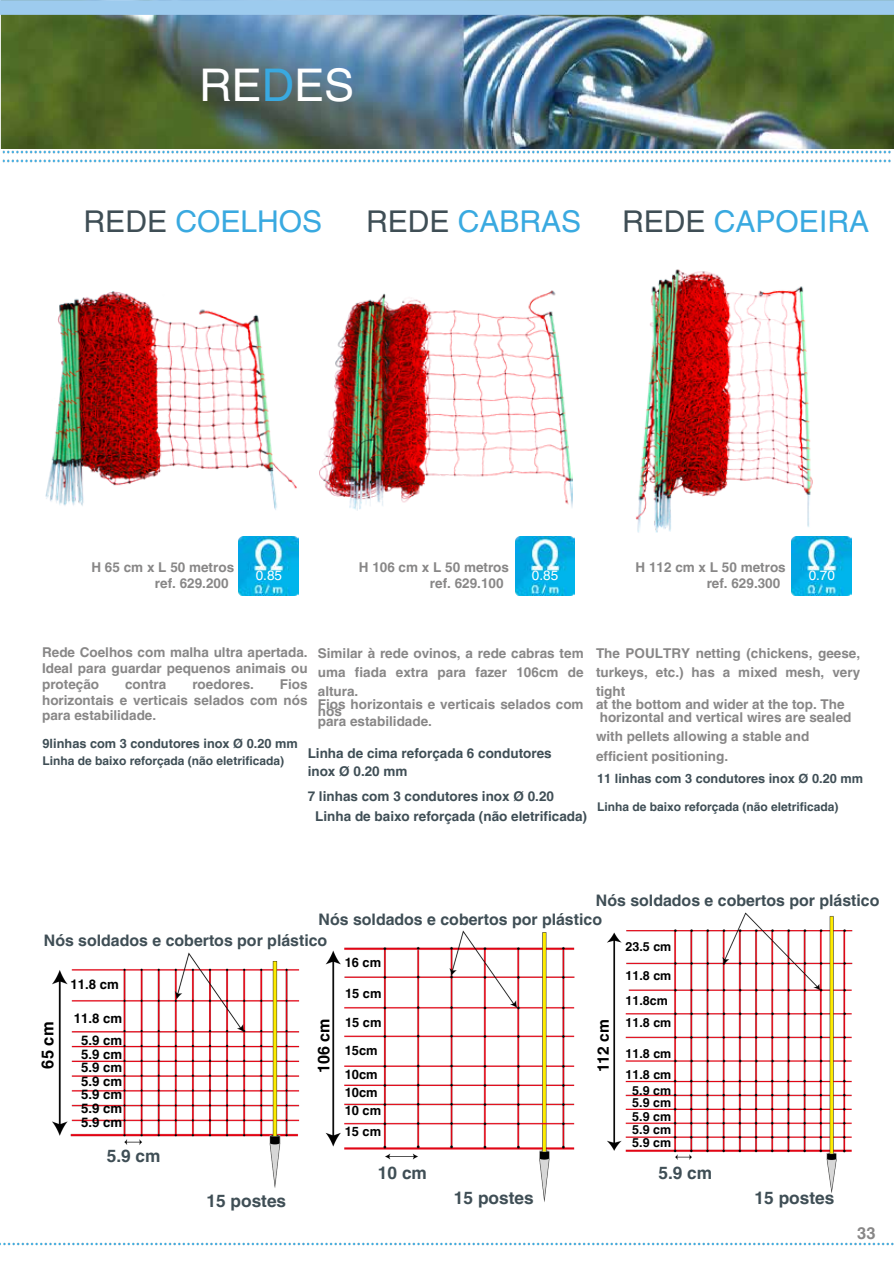
<style>
.page{position:relative;width:894px;height:1264px;background:#fff}
.page>*{position:absolute;margin:0;border:0;box-sizing:border-box;transform-origin:0 0}
.t1{font:45px "Helvetica LT Pro";color:#fff}
.t2{font:30px "Helvetica LT Pro";color:#39a9e0}
.t3{font:700 17.25px "Helvetica LT Pro";color:#3f4e55}
.t4{font:700 16.5px "Helvetica LT Pro";color:#000}
.t5{font:700 16.5px "Helvetica LT Pro";color:#888787}
.t6{font:700 16.2px "Helvetica LT Pro";color:#000}
.t7{font:700 15.9px "Helvetica LT Pro";color:#3f4e55}
.t8{font:700 15.6px "Helvetica LT Pro";color:#000}
.t9{font:700 13.5px/15.8px "Helvetica LT Pro";color:#888787}
.t10{font:700 13.5px/24.8px "Helvetica LT Pro";color:#3f4e55}
.t11{font:13.5px "Helvetica LT Pro";color:#fff}
.t12{font:700 13.2px/13.8px "Helvetica LT Pro";color:#000;text-align:center}
.t13{font:700 12.9px/23.7px "Helvetica LT Pro";color:#000}
.t14{font:700 12.75px "Helvetica LT Pro";color:#3f4e55}
.t15{font:700 12.45px/12.9px "Helvetica LT Pro";color:#000}
.t16{font:700 12px "Helvetica LT Pro";color:#3f4e55}
.s1{color:#39a9e0}
.s2{color:#3f4e55}
</style>
<div class="page">
<img style="left:2px;top:150px;width:889px;height:13px">
<img style="left:0;top:0;width:893px;height:149px">
<img style="left:0;top:1242px;width:893px;height:4px">
<img style="left:1px;top:0;width:892px;height:15px">
<img style="left:239px;top:536px;width:59px;height:60px">
<img style="left:515px;top:536px;width:59px;height:60px">
<img style="left:791px;top:536px;width:60px;height:60px">
<img style="left:45px;top:291px;width:252px;height:219px">
<img style="left:319px;top:290px;width:253px;height:221px">
<img style="left:635px;top:269px;width:178px;height:264px">
<img style="left:52px;top:952px;width:248px;height:236px">
<img style="left:325px;top:930px;width:250px;height:272px">
<img style="left:607px;top:912px;width:246px;height:281px">
<h1 class="t1" style="left:199px;top:68px;width:157px">RE<span class="s1">D</span>ES</h1>
<h2 class="t2" style="left:84px;top:210px;width:240px"><span class="s2">REDE</span> COELHOS</h2>
<h2 class="t2" style="left:366px;top:210px;width:217px"><span class="s2">REDE</span> CABRAS</h2>
<h2 class="t2" style="left:622px;top:210px;width:248px"><span class="s2">REDE</span> CAPOEIRA</h2>
<p class="t9" style="left:155px;top:561px;width:81px;text-indent:-63px">H 65 cm x L 50 metros ref. 629.200</p>
<p class="t9" style="left:430px;top:561px;width:81px;text-indent:-71px">H 106 cm x L 50 metros ref. 629.100</p>
<p class="t9" style="left:706px;top:561px;width:81px;text-indent:-71px">H 112 cm x L 50 metros ref. 629.300</p>
<p class="t11" style="left:256px;top:570px;width:28px">0.85</p>
<p class="t11" style="left:532px;top:570px;width:28px">0.85</p>
<p class="t11" style="left:808px;top:570px;width:28px">0.70</p>
<p class="t9" style="left:42px;top:646px;width:267px;text-align:justify">Rede Coelhos com malha ultra apertada.<br>Ideal para guardar pequenos animais ou proteção</p>
<p class="t9" style="left:318px;top:645px;width:267px;line-height:19.2px;text-align:justify">Similar à rede ovinos, a rede cabras tem uma fiada extra para fazer 106cm de altura.</p>
<p class="t9" style="left:318px;top:697px;width:267px">Fios horizontais e verticais selados com</p>
<p class="t9" style="left:318px;top:707px;width:116px;line-height:10.2px">nós<br>para estabilidade.</p>
<p class="t9" style="left:596px;top:645px;width:265px;line-height:19.2px;text-align:justify">The POULTRY netting (chickens, geese, turkeys, etc.) has a mixed mesh, very tight</p>
<p class="t9" style="left:596px;top:698px;width:257px;line-height:13.5px">at the bottom and wider at the top. The horizontal and vertical wires are sealed</p>
<p class="t9" style="left:596px;top:730px;width:215px">with pellets allowing a stable and</p>
<p class="t9" style="left:42px;top:677px;width:267px;text-align:justify;text-indent:238px">Fios horizontais e verticais selados com nós para estabilidade.</p>
<p class="t9" style="left:125px;top:677px;width:43px">contra</p>
<p class="t9" style="left:192px;top:677px;width:63px">roedores.</p>
<p class="t14" style="left:43px;top:739px;width:257px">9linhas com 3 condutores inox Ø 0.20 mm</p>
<p class="t16" style="left:43px;top:756px;width:243px">Linha de baixo reforçada (não eletrificada)</p>
<p class="t10" style="left:307px;top:742px;width:245px">Linha de cima reforçada 6 condutores</p>
<p class="t9" style="left:596px;top:749px;width:134px">efficient positioning.</p>
<p class="t10" style="left:307px;top:760px;width:248px">inox Ø 0.20 mm<br>7 linhas com 3 condutores inox Ø 0.20</p>
<p class="t10" style="left:315px;top:805px;width:273px">Linha de baixo reforçada (não eletrificada)</p>
<p class="t14" style="left:597px;top:774px;width:267px">11 linhas com 3 condutores inox Ø 0.20 mm</p>
<p class="t16" style="left:597px;top:802px;width:243px">Linha de baixo reforçada (não eletrificada)</p>
<p class="t7" style="left:595px;top:894px;width:285px">Nós soldados e cobertos por plástico</p>
<p class="t7" style="left:318px;top:913px;width:285px">Nós soldados e cobertos por plástico</p>
<p class="t7" style="left:44px;top:934px;width:285px">Nós soldados e cobertos por plástico</p>
<p class="t4" style="left:42px;top:1068px;width:48px;rotate:-90deg">65 cm</p>
<p class="t12" style="left:70px;top:978px;width:50px">11.8 cm</p>
<p class="t12" style="left:74px;top:1008px;width:50px;line-height:22.5px">11.8 cm<br>5.9 cm</p>
<p class="t12" style="left:81px;top:1048px;width:43px;text-align:justify">5.9 cm 5.9 cm 5.9 cm 5.9 cm 5.9 cm 5.9 cm</p>
<p class="t3" style="left:107px;top:1149px;width:55px">5.9 cm</p>
<p class="t3" style="left:206px;top:1194px;width:81px">15 postes</p>
<p class="t13" style="left:344px;top:951px;width:38px">16 cm</p>
<p class="t13" style="left:345px;top:982px;width:38px">15 cm</p>
<p class="t13" style="left:345px;top:1011px;width:38px">15 cm</p>
<p class="t13" style="left:344px;top:1040px;width:34px">15cm<br>10cm</p>
<p class="t13" style="left:344px;top:1084px;width:38px;line-height:18px">10cm<br>10 cm</p>
<p class="t13" style="left:344px;top:1121px;width:38px">15 cm</p>
<p class="t6" style="left:318px;top:1073px;width:56px;rotate:-90deg">106 cm</p>
<p class="t8" style="left:597px;top:1072px;width:54px;rotate:-90deg">112 cm</p>
<p class="t3" style="left:378px;top:1166px;width:50px">10 cm</p>
<p class="t3" style="left:454px;top:1191px;width:81px">15 postes</p>
<p class="t15" style="left:625px;top:941px;width:47px">23.5 cm</p>
<p class="t15" style="left:625px;top:964px;width:47px;line-height:24.8px">11.8 cm<br>11.8cm</p>
<p class="t15" style="left:625px;top:1016px;width:47px">11.8 cm</p>
<p class="t15" style="left:625px;top:1043px;width:47px;line-height:21.5px">11.8 cm<br>11.8 cm</p>
<p class="t15" style="left:632px;top:1085px;width:40px;text-align:justify">5.9 cm 5.9 cm 5.9 cm 5.9 cm 5.9 cm</p>
<p class="t3" style="left:658px;top:1166px;width:55px">5.9 cm</p>
<p class="t3" style="left:754px;top:1191px;width:81px">15 postes</p>
<p class="t5" style="left:857px;top:1226px;width:20px">33</p>
</div>
